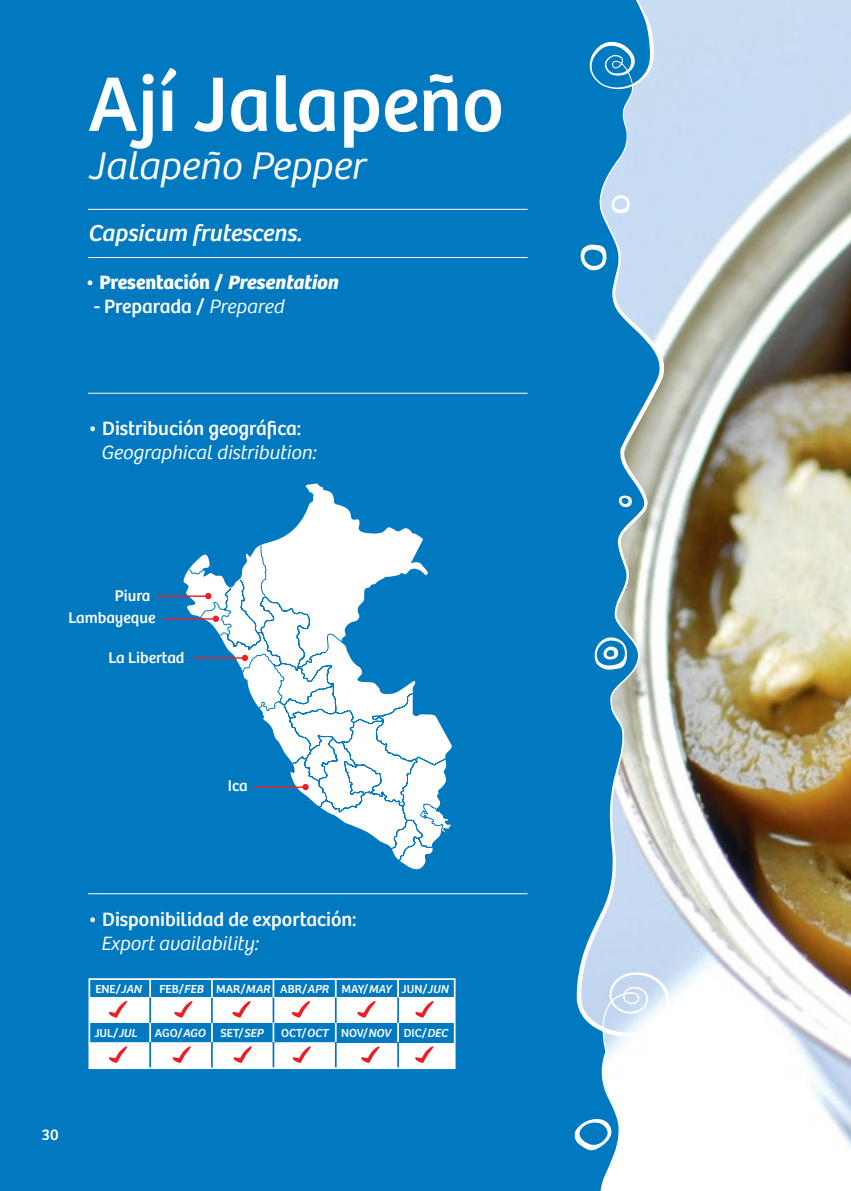
<style>
.page{position:relative;width:851px;height:1191px;background:#fff}
.page>*{position:absolute;margin:0;border:0;box-sizing:border-box;transform-origin:0 0}
.t1{font:80px "Bree Peru";color:#fff}
.t2{font:italic 40px "Bree Peru Lt";color:#fff}
.t3{font:italic 24px "Bree Peru";color:#fff}
.t4{font:20px "Bree Peru";color:#fff}
.t5{font:italic 20px "Bree Peru Lt";color:#fff}
.t6{font:700 20px "Bree Peru";color:#fff}
.t7{font:16px/22.8px "Bree Peru";color:#fff}
.t8{font:12px "Bree Peru";color:#fff}
.s1{font-weight:400}
.s2{font-style:italic}
.s3{font-family:"Bree Peru Lt";font-style:italic}
</style>
<div class="page">
<img style="left:662px;top:0;width:188px;height:1147px">
<div style="left:0;top:0;width:662px;height:1191px;background:#0079c1"></div>
<svg style="left:574px;top:1117px;width:1px;height:34px"></svg>
<svg style="left:575px;top:83px;width:96px;height:1108px"></svg>
<svg style="left:586px;top:0;width:70px;height:93px;background:#3795ce"></svg>
<hr style="left:88px;top:257px;width:439px;height:1px;background:#fff">
<hr style="left:88px;top:209px;width:439px;height:1px;background:#fff">
<hr style="left:88px;top:393px;width:439px;height:1px;background:#fff">
<hr style="left:88px;top:893px;width:439px;height:1px;background:#fff">
<div style="left:88px;top:978px;width:367px;height:91px;border:2px solid #fff"></div>
<hr style="left:88px;top:1042px;width:248px;height:2px;background:#fff">
<div style="left:90px;top:997px;width:364px;height:26px;background:#fff"></div>
<div style="left:90px;top:1043px;width:364px;height:25px;background:#fff"></div>
<svg style="left:149px;top:979px;width:2px;height:18px"></svg>
<hr style="left:149px;top:1022px;width:2px;height:20px;background:#fff">
<hr style="left:149px;top:997px;width:2px;height:25px;background:#0079c1">
<hr style="left:149px;top:1042px;width:2px;height:25px;background:#0079c1">
<svg style="left:211px;top:979px;width:2px;height:18px"></svg>
<hr style="left:211px;top:1022px;width:2px;height:20px;background:#fff">
<hr style="left:211px;top:997px;width:2px;height:26px;background:#0079c1">
<hr style="left:211px;top:1042px;width:2px;height:25px;background:#0079c1">
<svg style="left:272px;top:979px;width:2px;height:18px"></svg>
<hr style="left:272px;top:1022px;width:2px;height:20px;background:#fff">
<hr style="left:272px;top:997px;width:2px;height:25px;background:#0079c1">
<hr style="left:272px;top:1042px;width:2px;height:25px;background:#0079c1">
<svg style="left:335px;top:978px;width:1px;height:89px"></svg>
<svg style="left:397px;top:979px;width:2px;height:18px"></svg>
<hr style="left:397px;top:1022px;width:2px;height:20px;background:#fff">
<hr style="left:397px;top:997px;width:2px;height:25px;background:#0079c1">
<hr style="left:397px;top:1042px;width:2px;height:25px;background:#0079c1">
<svg style="left:109px;top:1046px;width:19px;height:17px"></svg>
<svg style="left:172px;top:1046px;width:19px;height:17px"></svg>
<svg style="left:233px;top:1046px;width:19px;height:17px"></svg>
<svg style="left:292px;top:1046px;width:19px;height:17px"></svg>
<svg style="left:361px;top:1046px;width:19px;height:17px"></svg>
<svg style="left:415px;top:1046px;width:19px;height:17px"></svg>
<svg style="left:415px;top:1001px;width:19px;height:17px"></svg>
<svg style="left:232px;top:1001px;width:19px;height:17px"></svg>
<svg style="left:357px;top:1001px;width:19px;height:17px"></svg>
<svg style="left:174px;top:1001px;width:19px;height:17px"></svg>
<svg style="left:291px;top:1001px;width:19px;height:17px"></svg>
<svg style="left:108px;top:1001px;width:19px;height:17px"></svg>
<svg style="left:183px;top:483px;width:270px;height:386px;fill:#0079c1"></svg>
<svg style="left:188px;top:545px;width:259px;height:316px"></svg>
<svg style="left:205px;top:593px;width:6px;height:6px"></svg>
<hr style="left:156px;top:595px;width:51px;height:2px;background:#ed1d24">
<div style="left:213px;top:615px;width:6px;height:7px;background:#ed1d24;border-radius:50%"></div>
<hr style="left:164px;top:618px;width:51px;height:1px;background:#ed1d24">
<svg style="left:242px;top:655px;width:6px;height:6px"></svg>
<hr style="left:193px;top:657px;width:51px;height:1px;background:#ed1d24">
<svg style="left:302px;top:784px;width:6px;height:6px"></svg>
<hr style="left:254px;top:786px;width:50px;height:2px;background:#ed1d24">
<svg style="left:419px;top:803px;width:33px;height:30px"></svg>
<h1 class="t1" style="left:88px;top:57px;width:417px">Ají Jalapeño</h1>
<h2 class="t2" style="left:88px;top:143px;width:278px">Jalapeño Pepper</h2>
<h3 class="t3" style="left:88px;top:219px;width:215px">Capsicum frutescens.</h3>
<h3 class="t6" style="left:85px;top:271px;width:254px"><span class="s1">•</span> Presentación / <span class="s2">Presentation</span></h3>
<h3 class="t4" style="left:94px;top:295px;width:192px">- Preparada / <span class="s3">Prepared</span></h3>
<h3 class="t4" style="left:88px;top:417px;width:215px">• Distribución geográfica:</h3>
<h3 class="t5" style="left:101px;top:441px;width:217px">Geographical distribution:</h3>
<h3 class="t7" style="left:68px;top:584px;width:89px;text-indent:46px">Piura<br>Lambayeque</h3>
<h3 class="t7" style="left:108px;top:646px;width:77px">La Libertad</h3>
<h3 class="t7" style="left:228px;top:775px;width:21px">Ica</h3>
<h3 class="t4" style="left:88px;top:907px;width:270px">• Disponibilidad de exportación:</h3>
<h3 class="t5" style="left:101px;top:932px;width:159px">Export availability:</h3>
<p class="t8" style="left:95px;top:981px;width:48px">ENE/<span class="s2">JAN</span></p>
<p class="t8" style="left:159px;top:981px;width:290px">FEB/<span class="s2">FEB</span> MAR/<span class="s2">MAR</span> ABR/<span class="s2">APR</span> MAY/<span class="s2">MAY</span> JUN/<span class="s2">JUN</span></p>
<p class="t8" style="left:94px;top:1025px;width:44px">JUL/<span class="s2">JUL</span></p>
<p class="t8" style="left:155px;top:1025px;width:110px">AGO/<span class="s2">AGO</span> SET/<span class="s2">SEP</span></p>
<p class="t8" style="left:281px;top:1025px;width:168px">OCT/<span class="s2">OCT</span> NOV/<span class="s2">NOV</span> DIC/<span class="s2">DEC</span></p>
<h3 class="t7" style="left:42px;top:1123px;width:18px">30</h3>
</div>
